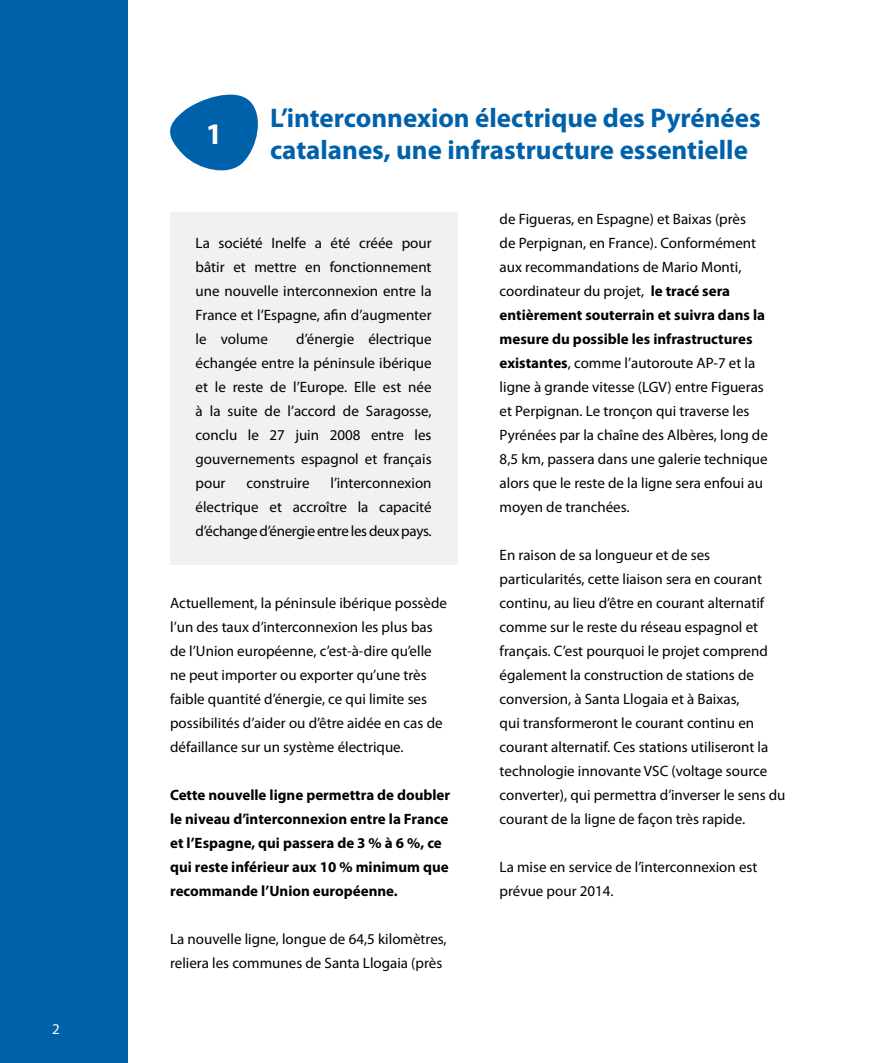
<style>
.page{position:relative;width:893px;height:1063px;background:#fff}
.page>*{position:absolute;margin:0;border:0;box-sizing:border-box;transform-origin:0 0}
.t1{font:700 30px "Myriad Pro";color:#fff}
.t2{font:700 27px/32.4px "Myriad Pro";color:#0061ab}
.t3{font:15px/24px "Myriad Pro";color:#000}
.t4{font:700 15px/24px "Myriad Pro";color:#000}
.t5{font:15px "Myriad Pro";color:#fff}
.s1{font-weight:700}
</style>
<div class="page">
<div style="left:0;top:0;width:128px;height:1063px;background:#0061ab"></div>
<div style="left:170px;top:213px;width:287px;height:352px;background:#f2f0f0"></div>
<svg style="left:170px;top:94px;width:88px;height:77px"></svg>
<p class="t5" style="left:52px;top:1020px;width:9px">2</p>
<h1 class="t1" style="left:206px;top:114px;width:18px">1</h1>
<h2 class="t2" style="left:270px;top:100px;width:492px">L’interconnexion électrique des Pyrénées catalanes, une infrastructure essentielle</h2>
<p class="t3" style="left:196px;top:231px;width:238px;text-align:justify">La société Inelfe a été créée pour bâtir et mettre en fonctionnement une nouvelle interconnexion entre la France et l’Espagne, afin d’augmenter le volume</p>
<p class="t3" style="left:196px;top:327px;width:237px;text-align:justify;text-indent:101px">d’énergie électrique échangée entre la péninsule ibérique et le reste de l’Europe. Elle est née à la suite de l’accord de Saragosse, conclu le 27 juin 2008 entre les gouvernements espagnol et français pour</p>
<p class="t3" style="left:196px;top:471px;width:238px;text-align:justify;text-indent:135px">l’interconnexion électrique et accroître la capacité d’échange d’énergie entre les deux pays.</p>
<p class="t3" style="left:247px;top:471px;width:65px">construire</p>
<p class="t3" style="left:170px;top:591px;width:278px">Actuellement, la péninsule ibérique possède l’un des taux d’interconnexion les plus bas de l’Union européenne, c’est-à-dire qu’elle ne peut importer ou exporter qu’une très faible quantité d’énergie, ce qui limite ses possibilités d’aider ou d’être aidée en cas de défaillance sur un système électrique.</p>
<p class="t4" style="left:170px;top:782px;width:282px">Cette nouvelle ligne permettra de doubler le niveau d’interconnexion entre la France et l’Espagne, qui passera de 3 % à 6 %, ce qui reste inférieur aux 10 % minimum que recommande l’Union européenne.</p>
<p class="t3" style="left:170px;top:927px;width:278px">La nouvelle ligne, longue de 64,5 kilomètres, reliera les communes de Santa Llogaia (près</p>
<p class="t3" style="left:500px;top:207px;width:270px">de Figueras, en Espagne) et Baixas (près<br>de Perpignan, en France). Conformément aux recommandations de Mario Monti, coordinateur du projet, <span class="s1">le tracé sera entièrement souterrain et suivra dans la mesure du possible les infrastructures existantes</span>, comme l’autoroute AP-7 et la ligne à grande vitesse (LGV) entre Figueras et Perpignan. Le tronçon qui traverse les Pyrénées par la chaîne des Albères, long de 8,5 km, passera dans une galerie technique alors que le reste de la ligne sera enfoui au moyen de tranchées.</p>
<p class="t3" style="left:500px;top:543px;width:287px">En raison de sa longueur et de ses particularités, cette liaison sera en courant continu, au lieu d’être en courant alternatif comme sur le reste du réseau espagnol et français. C’est pourquoi le projet comprend également la construction de stations de conversion, à Santa Llogaia et à Baixas,<br>qui transformeront le courant continu en courant alternatif. Ces stations utiliseront la technologie innovante VSC (voltage source converter), qui permettra d’inverser le sens du courant de la ligne de façon très rapide.</p>
<p class="t3" style="left:500px;top:855px;width:259px">La mise en service de l’interconnexion est prévue pour 2014.</p>
</div>
